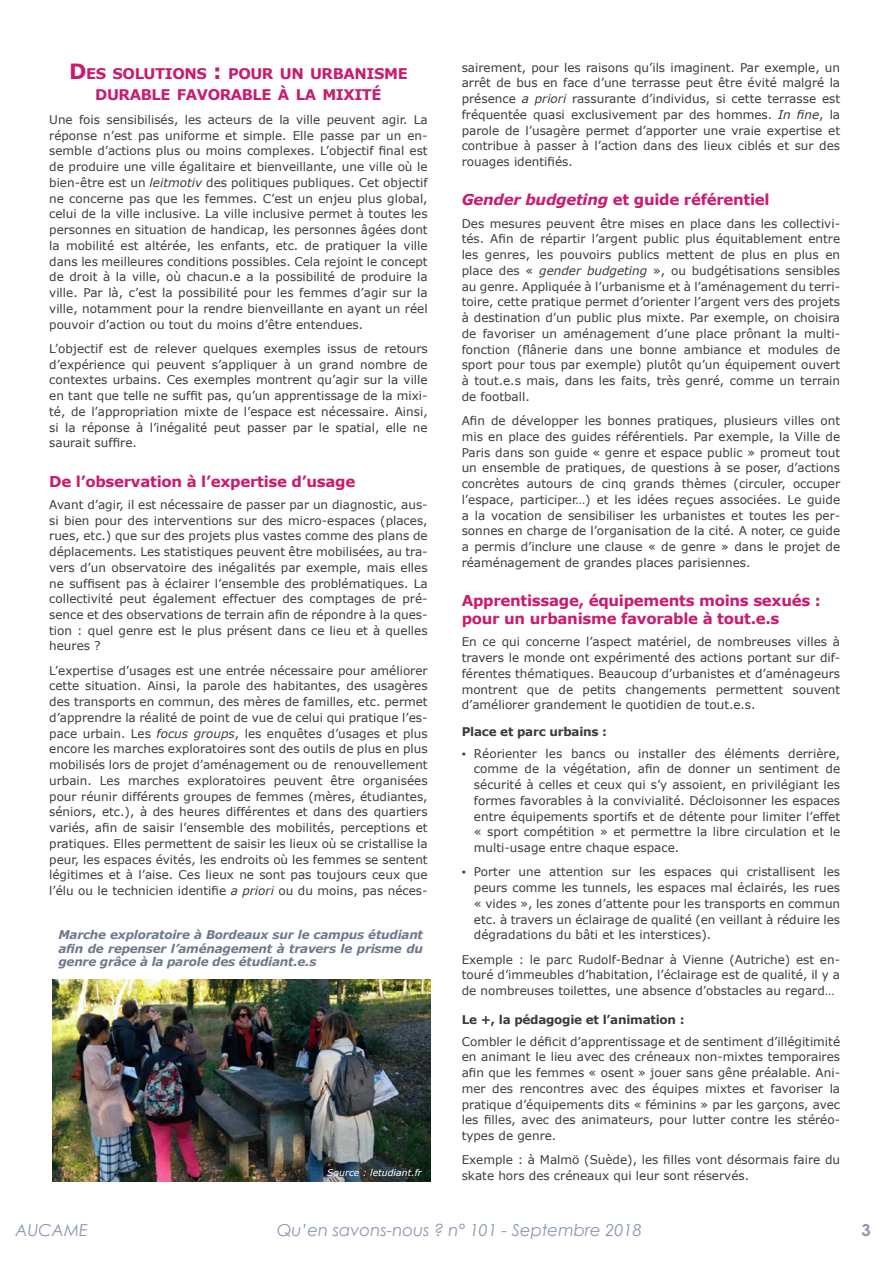
<style>
.page{position:relative;width:893px;height:1263px;background:#fff}
.page>*{position:absolute;margin:0;border:0;box-sizing:border-box;transform-origin:0 0}
.t1{font:italic 16.5px "Century Gothic";color:#8a97ae}
.t2{font:700 16.5px "Century Gothic";color:#8a97ae}
.t3{font:700 15px/18px "Verdana";letter-spacing:-.02em;color:#cb1b6f}
.t4{font:700 14.7px/21px "Verdana";letter-spacing:-.03em;color:#cb1b6f;text-align:center}
.t5{font:12px/15.8px "Verdana";color:#3c3c3c;text-align:justify}
.t6{font:italic 700 12px/13.5px "Verdana";letter-spacing:-.02em;color:#6e798c;text-align:justify}
.t7{font:700 12px "Verdana";letter-spacing:-.02em;color:#3c3c3c}
.t8{font:italic 9.3px "Verdana";color:#fff}
.s1{font-size:21px}
.s2{font-style:italic}
</style>
<div class="page">
<img style="left:52px;top:979px;width:378px;height:202px">
<p class="t4" style="left:69px;top:62px;width:340px"><span class="s1">D</span>ES SOLUTIONS <span class="s1">:</span> POU R U N U RBANISME<br>DU RABLE FAVORABLE À LA MIXITÉ</p>
<p class="t5" style="left:49px;top:111px;width:380px">Une fois sensibilisés, les acteurs de la ville peuvent agir. La réponse n’est pas uniforme et simple. Elle passe par un en&shy;semble d’actions plus ou moins complexes. L’objectif final est de produire une ville égalitaire et bienveillante, une ville où le bien-être est un <span class="s2">leitmotiv</span> des politiques publiques. Cet objectif ne concerne pas que les femmes. C’est un enjeu plus global, celui de la ville inclusive. La ville inclusive permet à toutes les personnes en situation de handicap, les personnes âgées dont la mobilité est altérée, les enfants, etc. de pratiquer la ville dans les meilleures conditions possibles. Cela rejoint le concept de droit à la ville, où chacun.e a la possibilité de produire la ville. Par là, c’est la possibilité pour les femmes d’agir sur la ville, notamment pour la rendre bienveillante en ayant un réel pouvoir d’action ou tout du moins d’être entendues.</p>
<p class="t5" style="left:49px;top:340px;width:380px">L’objectif est de relever quelques exemples issus de retours d’expérience qui peuvent s’appliquer à un grand nombre de contextes urbains. Ces exemples montrent qu’agir sur la ville en tant que telle ne suffit pas, qu’un apprentissage de la mixi&shy;té, de l’appropriation mixte de l’espace est nécessaire. Ainsi, si la réponse à l’inégalité peut passer par le spatial, elle ne saurait suffire.</p>
<p class="t3" style="left:49px;top:472px;width:308px">De l’observation à l’expertise d’usage</p>
<p class="t5" style="left:49px;top:496px;width:380px">Avant d’agir, il est nécessaire de passer par un diagnostic, aus&shy;si bien pour des interventions sur des micro-espaces (places, rues, etc.) que sur des projets plus vastes comme des plans de déplacements. Les statistiques peuvent être mobilisées, au tra&shy;vers d’un observatoire des inégalités par exemple, mais elles ne suffisent pas à éclairer l’ensemble des problématiques. La collectivité peut également effectuer des comptages de pré&shy;sence et des observations de terrain afin de répondre à la ques&shy;tion : quel genre est le plus présent dans ce lieu et à quelles heures ?</p>
<p class="t5" style="left:49px;top:662px;width:380px">L’expertise d’usages est une entrée nécessaire pour améliorer cette situation. Ainsi, la parole des habitantes, des usagères des transports en commun, des mères de familles, etc. permet d’apprendre la réalité de point de vue de celui qui pratique l’es&shy;pace urbain. Les <span class="s2">focus groups</span>, les enquêtes d’usages et plus encore les marches exploratoires sont des outils de plus en plus mobilisés lors de projet d’aménagement ou de renouvellement urbain. Les marches exploratoires peuvent être organisées pour réunir différents groupes de femmes (mères, étudiantes, séniors, etc.), à des heures différentes et dans des quartiers variés, afin de saisir l’ensemble des mobilités, perceptions et pratiques. Elles permettent de saisir les lieux où se cristallise la peur, les espaces évités, les endroits où les femmes se sentent légitimes et à l’aise. Ces lieux ne sont pas toujours ceux que l’élu ou le technicien identifie <span class="s2">a priori</span> ou du moins, pas néces-</p>
<p class="t6" style="left:58px;top:928px;width:366px">Marche exploratoire à Bordeaux sur le campus étudiant afin de repenser l’aménagement à travers le prisme du genre grâce à la parole des étudiant.e.s</p>
<p class="t8" style="left:327px;top:1166px;width:96px">Source : letudiant.fr</p>
<p class="t5" style="left:462px;top:59px;width:380px">sairement, pour les raisons qu’ils imaginent. Par exemple, un arrêt de bus en face d’une terrasse peut être évité malgré la présence <span class="s2">a priori</span> rassurante d’individus, si cette terrasse est fréquentée quasi exclusivement par des hommes. <span class="s2">In fine</span>, la parole de l’usagère permet d’apporter une vraie expertise et contribue à passer à l’action dans des lieux ciblés et sur des rouages identifiés.</p>
<p class="t3" style="left:462px;top:191px;width:310px"><span class="s2">Gender budgeting</span> et guide référentiel</p>
<p class="t5" style="left:462px;top:215px;width:380px">Des mesures peuvent être mises en place dans les collectivi&shy;tés. Afin de répartir l’argent public plus équitablement entre les genres, les pouvoirs publics mettent de plus en plus en place des « <span class="s2">gender budgeting</span> », ou budgétisations sensibles au genre. Appliquée à l’urbanisme et à l’aménagement du terri&shy;toire, cette pratique permet d’orienter l’argent vers des projets à destination d’un public plus mixte. Par exemple, on choisira de favoriser un aménagement d’une place prônant la multi&shy;fonction (flânerie dans une bonne ambiance et modules de sport pour tous par exemple) plutôt qu’un équipement ouvert à tout.e.s mais, dans les faits, très genré, comme un terrain de football.</p>
<p class="t5" style="left:462px;top:413px;width:380px">Afin de développer les bonnes pratiques, plusieurs villes ont mis en place des guides référentiels. Par exemple, la Ville de Paris dans son guide « genre et espace public » promeut tout un ensemble de pratiques, de questions à se poser, d’actions concrètes autours de cinq grands thèmes (circuler, occuper l’espace, participer…) et les idées reçues associées. Le guide a la vocation de sensibiliser les urbanistes et toutes les per&shy;sonnes en charge de l’organisation de la cité. A noter, ce guide a permis d’inclure une clause « de genre » dans le projet de réaménagement de grandes places parisiennes.</p>
<p class="t3" style="left:462px;top:591px;width:361px">Apprentissage, équipements moins sexués : pour un urbanisme favorable à tout.e.s</p>
<p class="t5" style="left:462px;top:634px;width:380px">En ce qui concerne l’aspect matériel, de nombreuses villes à travers le monde ont expérimenté des actions portant sur dif&shy;férentes thématiques. Beaucoup d’urbanistes et d’aménageurs montrent que de petits changements permettent souvent d’améliorer grandement le quotidien de tout.e.s.</p>
<p class="t7" style="left:462px;top:723px;width:147px">Place et parc urbains :</p>
<p class="t5" style="left:474px;top:745px;width:368px;text-indent:-12px">▪ Réorienter les bancs ou installer des éléments derrière, comme de la végétation, afin de donner un sentiment de sécurité à celles et ceux qui s’y assoient, en privilégiant les formes favorables à la convivialité. Décloisonner les espaces entre équipements sportifs et de détente pour limiter l’effet « sport compétition » et permettre la libre circulation et le multi-usage entre chaque espace.</p>
<p class="t5" style="left:474px;top:864px;width:368px;text-indent:-12px">▪ Porter une attention sur les espaces qui cristallisent les peurs comme les tunnels, les espaces mal éclairés, les rues « vides », les zones d’attente pour les transports en commun etc. à travers un éclairage de qualité (en veillant à réduire les dégradations du bâti et les interstices).</p>
<p class="t5" style="left:462px;top:951px;width:380px">Exemple : le parc Rudolf-Bednar à Vienne (Autriche) est en&shy;touré d’immeubles d’habitation, l’éclairage est de qualité, il y a de nombreuses toilettes, une absence d’obstacles au regard…</p>
<p class="t7" style="left:462px;top:1011px;width:224px">Le +, la pédagogie et l’animation :</p>
<p class="t5" style="left:462px;top:1033px;width:380px">Combler le déficit d’apprentissage et de sentiment d’illégitimité en animant le lieu avec des créneaux non-mixtes temporaires afin que les femmes « osent » jouer sans gêne préalable. Ani&shy;mer des rencontres avec des équipes mixtes et favoriser la pratique d’équipements dits « féminins » par les garçons, avec les filles, avec des animateurs, pour lutter contre les stéréo&shy;types de genre.</p>
<p class="t5" style="left:462px;top:1152px;width:380px">Exemple : à Malmö (Suède), les filles vont désormais faire du skate hors des créneaux qui leur sont réservés.</p>
<h1 class="t1" style="left:16px;top:1218px;width:74px">AUCAME</h1>
<h1 class="t1" style="left:277px;top:1218px;width:366px">Qu’en savons-nous ? n° 101 - Septembre 2018</h1>
<h1 class="t2" style="left:861px;top:1217px;width:11px">3</h1>
</div>
